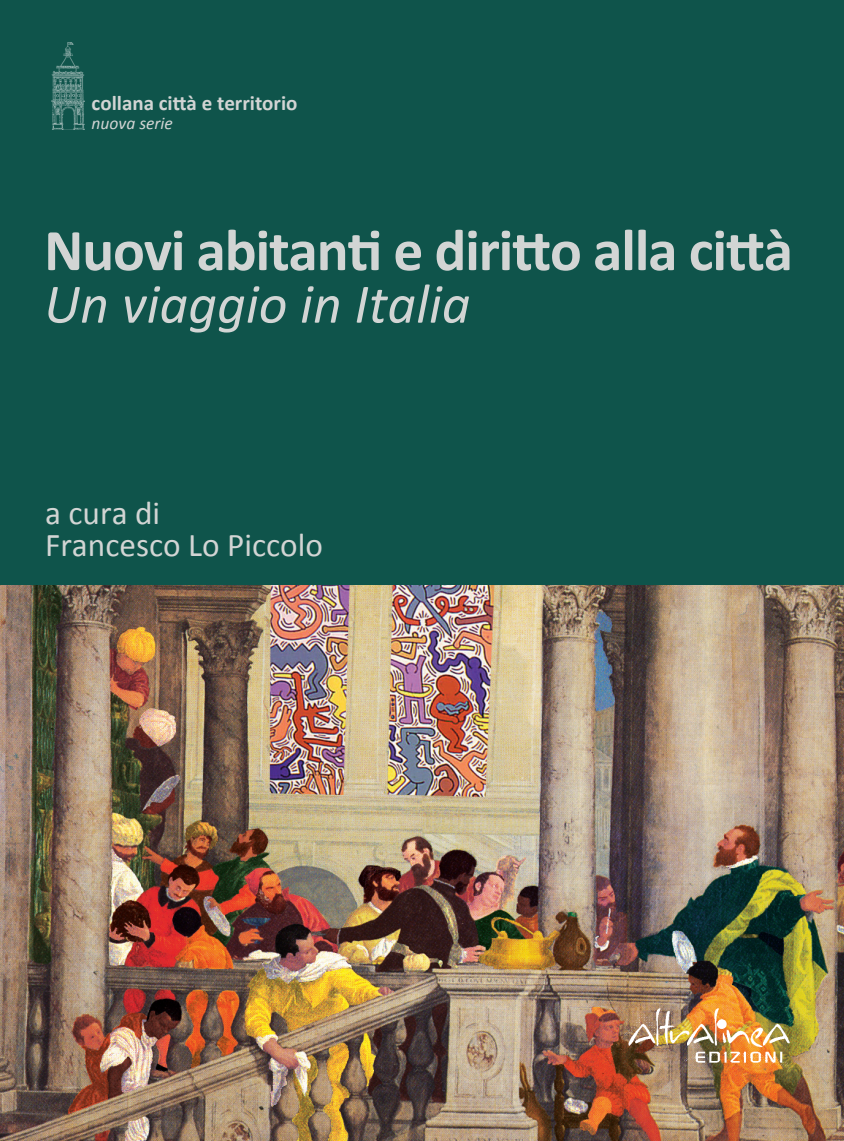
<style>
.page{position:relative;width:844px;height:1141px;background:#fff}
.page>*{position:absolute;margin:0;border:0;box-sizing:border-box;transform-origin:0 0}
.TITOLO_LIBRO{font:700 59.5px "Calibri";letter-spacing:-.02em;color:#d2d5d4}
.TITOLO_LIBRO-2{font:italic 56px "Calibri";color:#d2d5d4}
.TITOLO_LIBRO-3{font:33.25px "Calibri";color:#d2d5d4}
.TESTO_QUARTA_DI_COPE{font:700 21px "Calibri";color:#d2d5d4}
.TESTO_QUARTA_DI_COPE-2{font:italic 17.5px "Calibri";color:#d2d5d4}
</style>
<div class="page">
<div style="left:0;top:0;width:843px;height:1141px;background:#0f544b"></div>
<img style="left:0;top:585px;width:843px;height:556px">
<img style="left:51px;top:43px;width:33px;height:86px">
<img style="left:606px;top:1007px;width:185px;height:62px">
<p class="TESTO_QUARTA_DI_COPE" style="left:92px;top:90px;width:207px">collana città e territorio</p>
<p class="TESTO_QUARTA_DI_COPE-2" style="left:92px;top:112px;width:83px">nuova serie</p>
<p class="TITOLO_LIBRO" style="left:44px;top:213px;width:750px">Nuovi abitanti e diritto alla città</p>
<p class="TITOLO_LIBRO-2" style="left:44px;top:269px;width:428px">Un viaggio in Italia</p>
<p class="TITOLO_LIBRO-3" style="left:45px;top:492px;width:117px">a cura di</p>
<p class="TITOLO_LIBRO-3" style="left:45px;top:524px;width:279px">Francesco Lo Piccolo</p>
</div>
